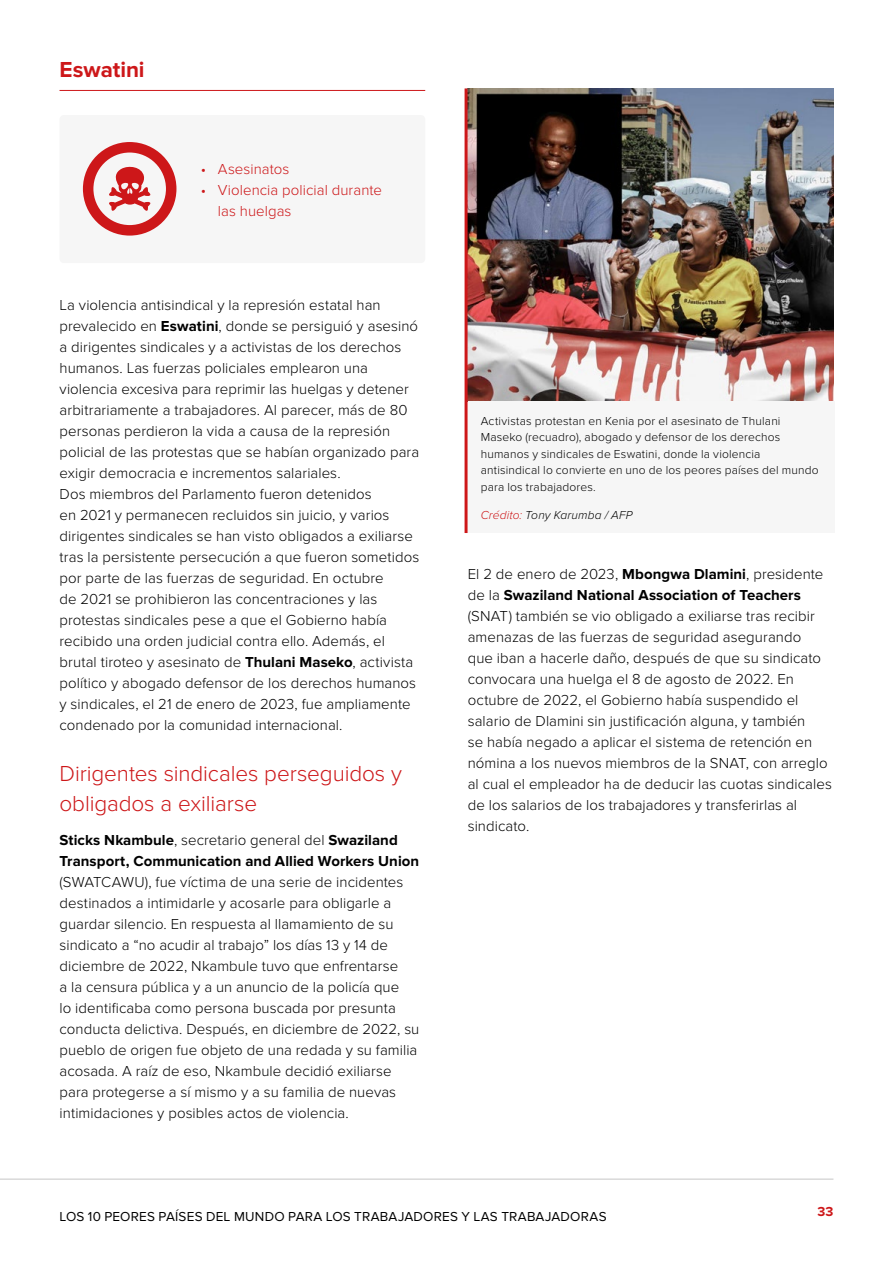
<style>
.page{position:relative;width:893px;height:1263px;background:#fff}
.page>*{position:absolute;margin:0;border:0;box-sizing:border-box;transform-origin:0 0}
.t1{font:300 22.5px/30px "Proxima Nova";letter-spacing:-.005em;color:#cd1719}
.t2{font:700 22.5px "Proxima Nova";letter-spacing:-.005em;color:#cd1719}
.t3{font:300 15px/21px "Proxima Nova";letter-spacing:.005em;color:#000}
.t4{font:700 15px/21px "Proxima Nova";letter-spacing:.005em;color:#000}
.t5{font:300 15px/21px "Proxima Nova";letter-spacing:.005em;color:#cd1719}
.t6{font:13.5px "Proxima Nova";letter-spacing:.015em;color:#000}
.t7{font:700 13.5px "Proxima Nova";color:#cd1719}
.t8{font:300 12px/16.5px "Proxima Nova";letter-spacing:.015em;color:#000}
.t9{font:italic 300 12px "Proxima Nova";letter-spacing:.015em;color:#000}
.s1{font-weight:700}
.s2{font-weight:300}
.s3{color:#cd1719}
</style>
<div class="page">
<div style="left:60px;top:115px;width:365px;height:148px;background:#f6f6f6;border-radius:4px"></div>
<svg style="left:109px;top:166px;width:41px;height:45px"></svg>
<div style="left:83px;top:142px;width:93px;height:94px;border:11px solid #cd1719;border-radius:50%"></div>
<hr style="left:0;top:1179px;width:833px;height:1px;background:#c6c6c6">
<hr style="left:60px;top:90px;width:365px;height:1px;background:#cd1719">
<img style="left:468px;top:88px;width:365px;height:313px">
<hr style="left:465px;top:88px;width:3px;height:445px;background:#cd1719">
<div style="left:468px;top:402px;width:366px;height:131px;background:#f6f6f6"></div>
<h1 class="t2" style="left:60px;top:58px;width:87px">Eswatini</h1>
<p class="t5" style="left:201px;top:158px;width:90px">• Asesinatos</p>
<p class="t5" style="left:218px;top:179px;width:166px;text-indent:-17px">• Violencia policial durante las huelgas</p>
<p class="t3" style="left:60px;top:294px;width:361px">La violencia antisindical y la represión estatal han prevalecido en <span class="s1">Eswatini</span>, donde se persiguió y asesinó a dirigentes sindicales y a activistas de los derechos humanos. Las fuerzas policiales emplearon una violencia excesiva para reprimir las huelgas y detener arbitrariamente a trabajadores. Al parecer, más de 80 personas perdieron la vida a causa de la represión policial de las protestas que se habían organizado para exigir democracia e incrementos salariales.<br>Dos miembros del Parlamento fueron detenidos<br>en 2021 y permanecen recluidos sin juicio, y varios dirigentes sindicales se han visto obligados a exiliarse tras la persistente persecución a que fueron sometidos por parte de las fuerzas de seguridad. En octubre<br>de 2021 se prohibieron las concentraciones y las protestas sindicales pese a que el Gobierno había recibido una orden judicial contra ello. Además, el brutal tiroteo y asesinato de <span class="s1">Thulani Maseko</span>, activista político y abogado defensor de los derechos humanos y sindicales, el 21 de enero de 2023, fue ampliamente condenado por la comunidad internacional.</p>
<h1 class="t1" style="left:60px;top:758px;width:344px">Dirigentes sindicales perseguidos y obligados a exiliarse</h1>
<p class="t4" style="left:60px;top:829px;width:361px">Sticks Nkambule<span class="s2">, secretario general del</span> Swaziland<br>Transport, Communication and Allied Workers Union</p>
<p class="t3" style="left:60px;top:871px;width:361px">(SWATCAWU), fue víctima de una serie de incidentes destinados a intimidarle y acosarle para obligarle a guardar silencio. En respuesta al llamamiento de su sindicato a “no acudir al trabajo” los días 13 y 14 de diciembre de 2022, Nkambule tuvo que enfrentarse<br>a la censura pública y a un anuncio de la policía que<br>lo identificaba como persona buscada por presunta conducta delictiva. Después, en diciembre de 2022, su pueblo de origen fue objeto de una redada y su familia acosada. A raíz de eso, Nkambule decidió exiliarse para protegerse a sí mismo y a su familia de nuevas intimidaciones y posibles actos de violencia.</p>
<p class="t8" style="left:481px;top:413px;width:339px">Activistas protestan en Kenia por el asesinato de Thulani Maseko (recuadro), abogado y defensor de los derechos humanos y sindicales de Eswatini, donde la violencia antisindical lo convierte en uno de los peores países del mundo para los trabajadores.</p>
<p class="t9" style="left:481px;top:510px;width:153px"><span class="s3">Crédito:</span> Tony Karumba / AFP</p>
<p class="t3" style="left:468px;top:563px;width:366px">El 2 de enero de 2023, <span class="s1">Mbongwa Dlamini</span>, presidente de la <span class="s1">Swaziland National Association of Teachers </span>(SNAT) también se vio obligado a exiliarse tras recibir amenazas de las fuerzas de seguridad asegurando<br>que iban a hacerle daño, después de que su sindicato convocara una huelga el 8 de agosto de 2022. En octubre de 2022, el Gobierno había suspendido el salario de Dlamini sin justificación alguna, y también<br>se había negado a aplicar el sistema de retención en nómina a los nuevos miembros de la SNAT, con arreglo al cual el empleador ha de deducir las cuotas sindicales de los salarios de los trabajadores y transferirlas al sindicato.</p>
<p class="t6" style="left:60px;top:1209px;width:549px">LOS 10 PEORES PAÍSES DEL MUNDO PARA LOS TRABAJADORES Y LAS TRABAJADORAS</p>
<p class="t7" style="left:817px;top:1204px;width:17px">33</p>
</div>
